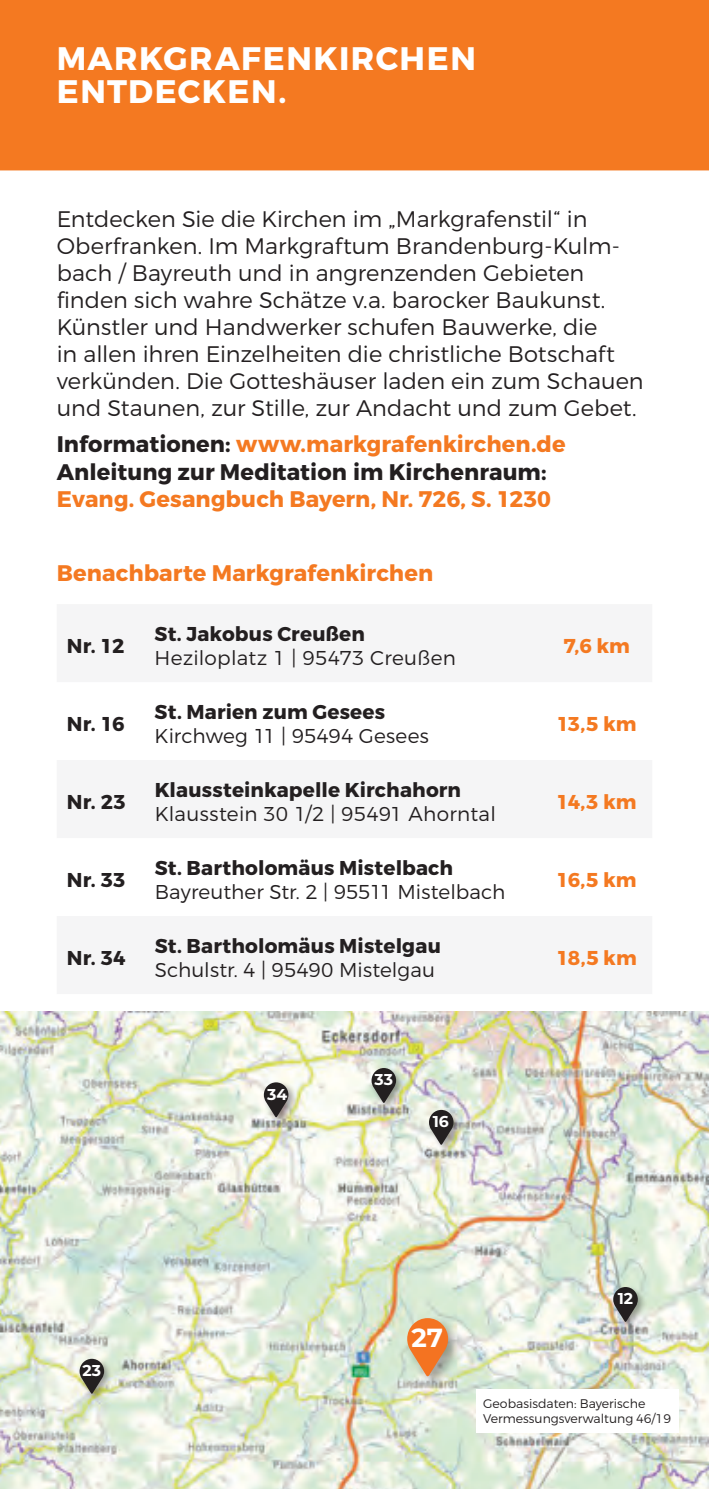
<style>
.page{position:relative;width:709px;height:1489px;background:#fff}
.page>*{position:absolute;margin:0;border:0;box-sizing:border-box;transform-origin:0 0}
.t1{font:700 32.5px/32.5px "Montserrat";letter-spacing:.045em;color:#fff}
.t2{font:700 26.25px "Montserrat";color:#fff}
.t3{font:300 22.5px/27px "Montserrat";color:#231f20}
.t4{font:700 22.5px/27px "Montserrat";color:#231f20}
.t5{font:700 22.5px "Montserrat";letter-spacing:.005em;color:#f47921}
.t6{font:700 20px "Montserrat";letter-spacing:.01em;color:#231f20}
.t7{font:300 20px "Montserrat";letter-spacing:.005em;color:#231f20}
.t8{font:700 20px "Montserrat";letter-spacing:.005em;color:#f47921}
.t9{font:700 15.75px "Montserrat";color:#fff}
.t10{font:300 12.5px/15px "Montserrat";color:#231f20}
.s1{color:#f47921}
</style>
<div class="page">
<img style="left:1px;top:1011px;width:708px;height:477px">
<div style="left:404px;top:1314px;width:59px;height:76px;background:#231f20;opacity:.4"></div>
<svg style="left:407px;top:1317px;width:41px;height:59px;background:#e29358"></svg>
<div style="left:370px;top:1066px;width:35px;height:45px;background:#231f20;opacity:.4"></div>
<svg style="left:371px;top:1067px;width:25px;height:35px"></svg>
<div style="left:427px;top:1107px;width:35px;height:46px;background:#231f20;opacity:.4"></div>
<svg style="left:429px;top:1109px;width:24px;height:35px"></svg>
<div style="left:78px;top:1356px;width:35px;height:46px;background:#231f20;opacity:.4"></div>
<svg style="left:80px;top:1358px;width:24px;height:35px"></svg>
<div style="left:262px;top:1080px;width:35px;height:45px;background:#231f20;opacity:.4"></div>
<svg style="left:264px;top:1082px;width:24px;height:35px"></svg>
<div style="left:611px;top:1284px;width:36px;height:46px;background:#231f20;opacity:.4"></div>
<svg style="left:613px;top:1286px;width:25px;height:35px"></svg>
<div style="left:476px;top:1388px;width:202px;height:43px;background:#fff"></div>
<div style="left:0;top:0;width:709px;height:170px;background:#f47921"></div>
<h1 class="t1" style="left:57px;top:43px;width:421px">MARKGRAFENKIRCHEN<br>ENTDECKEN.</h1>
<p class="t3" style="left:57px;top:205px;width:588px">Entdecken Sie die Kirchen im „Markgrafenstil“ in Oberfranken. Im Markgraftum Brandenburg-Kulm&shy;bach / Bayreuth und in angrenzenden Gebieten finden sich wahre Schätze v.a. barocker Baukunst.<br>Künstler und Handwerker schufen Bauwerke, die<br>in allen ihren Einzelheiten die christliche Botschaft verkünden. Die Gotteshäuser laden ein zum Schauen und Staunen, zur Stille, zur Andacht und zum Gebet.</p>
<p class="t4" style="left:57px;top:431px;width:510px">Informationen: <span class="s1">www.markgrafenkirchen.de<br></span>Anleitung zur Meditation im Kirchenraum:</p>
<p class="t5" style="left:57px;top:484px;width:496px">Evang. Gesangbuch Bayern, Nr. 726, S. 1230</p>
<p class="t5" style="left:57px;top:559px;width:378px">Benachbarte Markgrafenkirchen</p>
<p class="t6" style="left:67px;top:633px;width:59px">Nr. 12</p>
<p class="t6" style="left:67px;top:711px;width:59px">Nr. 16</p>
<p class="t6" style="left:67px;top:789px;width:61px">Nr. 23</p>
<p class="t6" style="left:67px;top:867px;width:60px">Nr. 33</p>
<p class="t6" style="left:67px;top:945px;width:60px">Nr. 34</p>
<p class="t6" style="left:155px;top:621px;width:212px">St. Jakobus Creußen</p>
<p class="t7" style="left:155px;top:645px;width:303px">Heziloplatz 1 | 95473 Creußen</p>
<p class="t6" style="left:155px;top:699px;width:232px">St. Marien zum Gesees</p>
<p class="t7" style="left:155px;top:723px;width:276px">Kirchweg 11 | 95494 Gesees</p>
<p class="t6" style="left:155px;top:777px;width:308px">Klaussteinkapelle Kirchahorn</p>
<p class="t7" style="left:155px;top:801px;width:343px">Klausstein 30 1/2 | 95491 Ahorntal</p>
<p class="t6" style="left:155px;top:855px;width:300px">St. Bartholomäus Mistelbach</p>
<p class="t7" style="left:155px;top:879px;width:352px">Bayreuther Str. 2 | 95511 Mistelbach</p>
<p class="t6" style="left:155px;top:933px;width:288px">St. Bartholomäus Mistelgau</p>
<p class="t7" style="left:155px;top:957px;width:282px">Schulstr. 4 | 95490 Mistelgau</p>
<p class="t9" style="left:267px;top:1082px;width:22px">34</p>
<p class="t9" style="left:374px;top:1068px;width:20px">33</p>
<p class="t9" style="left:433px;top:1110px;width:18px">16</p>
<p class="t8" style="left:563px;top:633px;width:68px">7,6 km</p>
<p class="t8" style="left:556px;top:711px;width:81px">13,5 km</p>
<p class="t8" style="left:556px;top:789px;width:82px">14,3 km</p>
<p class="t8" style="left:556px;top:867px;width:82px">16,5 km</p>
<p class="t8" style="left:556px;top:945px;width:82px">18,5 km</p>
<p class="t9" style="left:83px;top:1358px;width:20px">23</p>
<p class="t2" style="left:411px;top:1318px;width:33px">27</p>
<p class="t9" style="left:617px;top:1287px;width:17px">12</p>
<p class="t10" style="left:483px;top:1395px;width:189px">Geobasisdaten: Bayerische<br>Vermessungsverwaltung 46/19</p>
</div>
